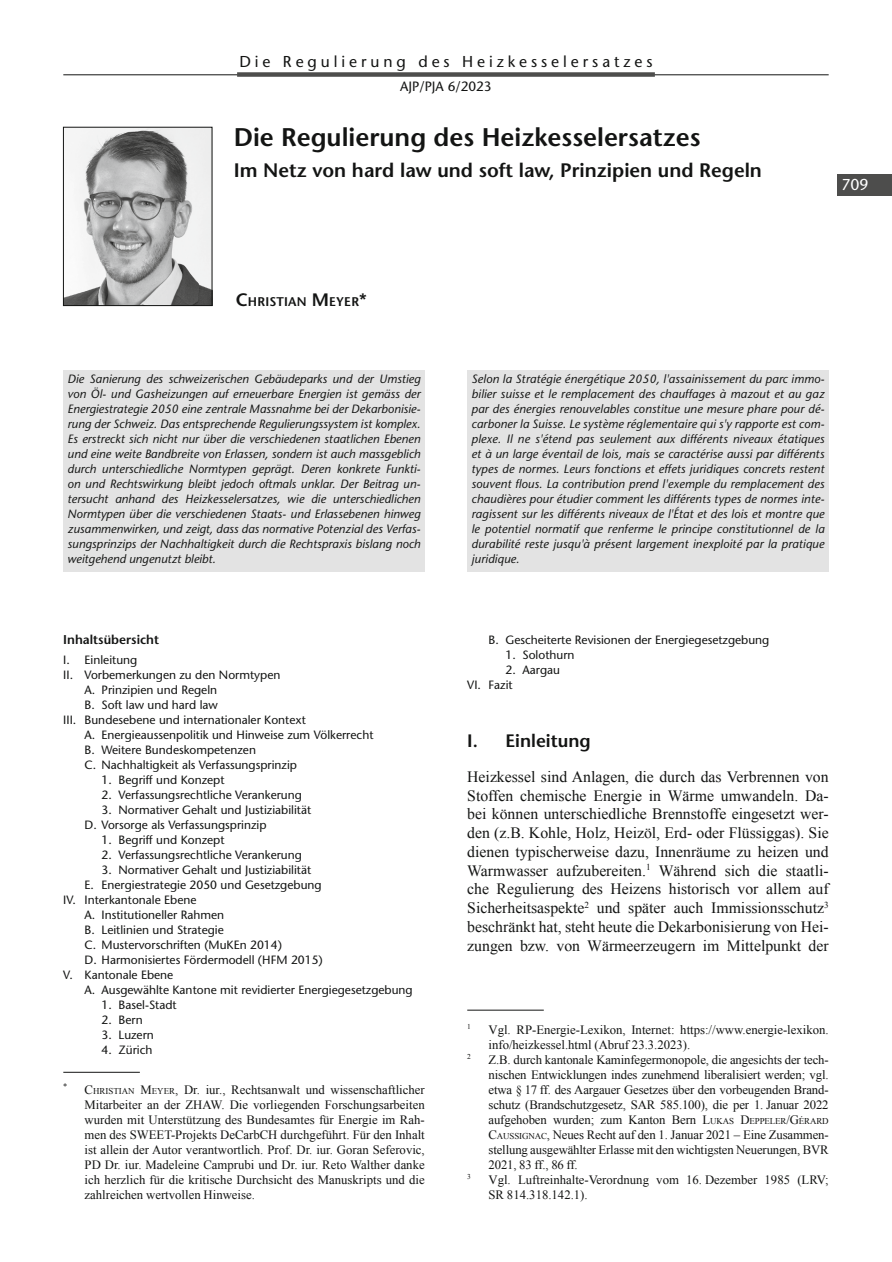
<style>
.page{position:relative;width:892px;height:1262px;background:#fff}
.page>*{position:absolute;margin:0;border:0;box-sizing:border-box;transform-origin:0 0}
.t1{font:600 25.5px "Stone Sans Std";color:#131413}
.t2{font:600 19.5px "Stone Sans Std";color:#131413}
.t3{font:600 18px "Stone Sans Std";color:#131413}
.t4{font:15.75px/18.8px "Times New Roman";color:#131413;text-align:justify}
.t5{font:500 15.75px "Stone Sans Std";letter-spacing:.25em;color:#131413}
.t6{font:500 15.75px "Stone Sans Std";color:#fff}
.t7{font:500 13.5px "Stone Sans Std";color:#131413}
.t8{font:12.75px/15px "Times New Roman";color:#131413}
.t9{font:600 12.75px "Stone Sans Std";color:#131413}
.t10{font:600 12.6px "Stone Sans Std";letter-spacing:.015em;color:#131413}
.t11{font:italic 500 12px/15px "Stone Sans Std";letter-spacing:.005em;color:#131413;text-align:justify}
.t12{font:500 12px/15px "Stone Sans Std";color:#131413}
.t13{font:7.5px "Times New Roman";color:#131413}
.s1{font-size:18px}
.s2{font-style:inherit}
.s3{font-size:8.85px}
</style>
<div class="page">
<hr style="left:63px;top:75px;width:766px;height:1px;background:#131413">
<div style="left:837px;top:174px;width:55px;height:21px;background:#4d4d4c"></div>
<div style="left:237px;top:72px;width:418px;height:5px;background:#4d4d4c"></div>
<img style="left:65px;top:129px;width:145px;height:175px">
<div style="left:63px;top:127px;width:149px;height:179px;border:1px solid #131413"></div>
<div style="left:63px;top:370px;width:362px;height:201px;background:#e3e3e3"></div>
<hr style="left:467px;top:1010px;width:77px;height:1px;background:#131413">
<div style="left:467px;top:370px;width:362px;height:201px;background:#e3e3e3"></div>
<hr style="left:63px;top:1072px;width:77px;height:1px;background:#131413">
<h3 class="t5" style="left:239px;top:52px;width:415px">Die Regulierung des Heizkesselersatzes</h3>
<p class="t7" style="left:400px;top:78px;width:93px">AJP/PJA 6/2023</p>
<h1 class="t1" style="left:234px;top:122px;width:468px">Die Regulierung des Heizkesselersatzes</h1>
<h2 class="t2" style="left:234px;top:158px;width:530px">Im Netz von hard law und soft law, Prinzipien und Regeln</h2>
<h3 class="t6" style="left:841px;top:175px;width:29px">709</h3>
<p class="t10" style="left:236px;top:294px;width:133px"><span class="s1">-C</span> HRISTIAN <span class="s1">M</span>EYER<span class="s1">*</span></p>
<p class="t11" style="left:68px;top:371px;width:354px">Die Sanierung des schweizerischen Gebäudeparks und der Umstieg von Öl- und Gasheizungen auf erneuerbare Energien ist gemäss der Energiestrategie 2050 eine zentrale Massnahme bei der Dekarbonisie&shy;rung der Schweiz. Das entsprechende Regulierungssystem ist komplex.<br>Es erstreckt sich nicht nur über die verschiedenen staatlichen Ebenen und eine weite Bandbreite von Erlassen, sondern ist auch massgeblich durch unterschiedliche Normtypen geprägt. Deren konkrete Funkti&shy;on und Rechtswirkung bleibt jedoch oftmals unklar. Der Beitrag un&shy;tersucht anhand des Heizkesselersatzes, wie die unterschiedlichen Normtypen über die verschiedenen Staats- und Erlassebenen hinweg zusammenwirken, und zeigt, dass das normative Potenzial des Verfas&shy;sungsprinzips der Nachhaltigkeit durch die Rechtspraxis bislang noch weitgehend ungenutzt bleibt.</p>
<p class="t9" style="left:63px;top:632px;width:97px">Inhaltsübersicht</p>
<p class="t12" style="left:63px;top:652px;width:76px">I. Einleitung</p>
<p class="t12" style="left:63px;top:667px;width:219px">II. Vorbemerkungen zu den Normtypen</p>
<p class="t12" style="left:85px;top:682px;width:134px">A. Prinzipien und Regeln</p>
<p class="t12" style="left:85px;top:697px;width:135px">B. Soft law und hard law</p>
<p class="t12" style="left:63px;top:712px;width:244px">III. Bundesebene und internationaler Kontext</p>
<p class="t12" style="left:85px;top:727px;width:290px">A. Energieaussenpolitik und Hinweise zum Völkerrecht</p>
<p class="t12" style="left:85px;top:742px;width:173px">B. Weitere Bundeskompetenzen</p>
<p class="t12" style="left:85px;top:757px;width:214px">C. Nachhaltigkeit als Verfassungsprinzip</p>
<p class="t12" style="left:102px;top:772px;width:124px">1. Begriff und Konzept</p>
<p class="t12" style="left:102px;top:787px;width:202px">2. Verfassungsrechtliche Verankerung</p>
<p class="t12" style="left:85px;top:802px;width:228px;text-indent:17px">3. Normativer Gehalt und Justiziabilität<br>D. Vorsorge als Verfassungsprinzip</p>
<p class="t12" style="left:102px;top:832px;width:124px">1. Begriff und Konzept</p>
<p class="t12" style="left:102px;top:847px;width:202px">2. Verfassungsrechtliche Verankerung</p>
<p class="t12" style="left:102px;top:862px;width:211px">3. Normativer Gehalt und Justiziabilität</p>
<p class="t12" style="left:85px;top:877px;width:239px">E. Energiestrategie 2050 und Gesetzgebung</p>
<p class="t12" style="left:63px;top:892px;width:135px">IV. Interkantonale Ebene</p>
<p class="t12" style="left:85px;top:907px;width:141px">A. Institutioneller Rahmen</p>
<p class="t12" style="left:85px;top:922px;width:141px">B. Leitlinien und Strategie</p>
<p class="t12" style="left:85px;top:937px;width:199px">C. Mustervorschriften (MuKEn 2014)</p>
<p class="t12" style="left:85px;top:952px;width:240px">D. Harmonisiertes Fördermodell (HFM 2015)</p>
<p class="t12" style="left:63px;top:967px;width:112px">V. Kantonale Ebene</p>
<p class="t12" style="left:85px;top:982px;width:330px">A. Ausgewählte Kantone mit revidierter Energiegesetzgebung</p>
<p class="t12" style="left:102px;top:997px;width:77px">1. Basel-Stadt</p>
<p class="t12" style="left:102px;top:1012px;width:43px">2. Bern</p>
<p class="t12" style="left:102px;top:1027px;width:54px">3. Luzern</p>
<p class="t12" style="left:102px;top:1042px;width:53px">4. Zürich</p>
<p class="t8" style="left:85px;top:1082px;width:342px;text-align:justify;text-indent:-21px"><sup>*</sup> <span class="s2">C</span><span class="s3">HRISTIAN</span> <span class="s2">-M</span><span class="s3">EYER</span>, Dr. iur., Rechtsanwalt und wissenschaftlicher Mitarbeiter an der ZHAW. Die vorliegenden Forschungsarbeiten wurden mit Unterstützung des Bundesamtes für Energie im Rah&shy;men des SWEET-Projekts DeCarbCH durchgeführt. Für den Inhalt ist allein der Autor verantwortlich. Prof. Dr. iur. Goran Seferovic, PD Dr. iur. Madeleine Camprubi und Dr. iur. Reto Walther danke ich herzlich für die kritische Durchsicht des Manuskripts und die zahlreichen wertvollen Hinweise.</p>
<p class="t11" style="left:472px;top:371px;width:354px">Selon la Stratégie énergétique 2050, l'assainissement du parc immo&shy;bilier suisse et le remplacement des chauffages à mazout et au gaz par des énergies renouvelables constitue une mesure phare pour dé&shy;carboner la Suisse. Le système réglementaire qui s'y rapporte est com&shy;plexe. Il ne s'étend pas seulement aux différents niveaux étatiques et à un large éventail de lois, mais se caractérise aussi par différents types de normes. Leurs fonctions et effets juridiques concrets restent souvent flous. La contribution prend l'exemple du remplacement des chaudières pour étudier comment les différents types de normes inte&shy;ragissent sur les différents niveaux de l'État et des lois et montre que le potentiel normatif que renferme le principe constitutionnel de la durabilité reste jusqu'à présent largement inexploité par la pratique juridique.</p>
<p class="t12" style="left:488px;top:632px;width:282px">B. Gescheiterte Revisionen der Energiegesetzgebung</p>
<p class="t12" style="left:505px;top:647px;width:71px">1. Solothurn</p>
<p class="t12" style="left:467px;top:662px;width:94px;text-indent:38px">2. Aargau<br>VI. Fazit</p>
<h3 class="t3" style="left:467px;top:730px;width:125px">I. Einleitung</h3>
<p class="t4" style="left:467px;top:767px;width:363px">Heizkessel sind Anlagen, die durch das Verbrennen von Stoffen chemische Energie in Wärme umwandeln. Da&shy;bei können unterschiedliche Brennstoffe eingesetzt wer&shy;den (z.B. Kohle, Holz, Heizöl, Erd- oder Flüssiggas). Sie dienen typischerweise dazu, Innenräume zu heizen und Warmwasser aufzubereiten.<sup>1</sup> Während sich die staatli&shy;che Regulierung des Heizens historisch vor allem auf Sicherheitsaspekte<sup>2</sup> und später auch Immissionsschutz<sup>3 </sup>beschränkt hat, steht heute die Dekarbonisierung von Hei&shy;zungen bzw. von Wärmeerzeugern im Mittelpunkt der</p>
<p class="t13" style="left:467px;top:1022px;width:5px">1</p>
<p class="t8" style="left:489px;top:1022px;width:342px">Vgl. RP-Energie-Lexikon, Internet: https://www.energie-lexikon. info/heizkessel.html (Abruf 23.3.2023).</p>
<p class="t13" style="left:467px;top:1052px;width:5px">2</p>
<p class="t8" style="left:489px;top:1052px;width:342px;text-align:justify">Z.B. durch kantonale Kaminfegermonopole, die angesichts der tech&shy;nischen Entwicklungen indes zunehmend liberalisiert werden; vgl. etwa § 17 ff. des Aargauer Gesetzes über den vorbeugenden Brand&shy;schutz (Brandschutzgesetz, SAR 585.100), die per 1. Januar 2022 aufgehoben wurden; zum Kanton Bern <span class="s2">-L</span><span class="s3">UKAS</span> <span class="s2">-D</span> <span class="s3">EPPELER</span><span class="s2">/-G</span><span class="s3">ÉRARD </span><span class="s2">-C</span><span class="s3">AUSSIGNAC</span>, Neues Recht auf den 1. Januar 2021 – Eine Zusammen&shy;stellung ausgewählter Erlasse mit den wichtigsten Neuerungen, BVR 2021, 83 ff., 86 ff.</p>
<p class="t13" style="left:467px;top:1172px;width:5px">3</p>
<p class="t8" style="left:489px;top:1172px;width:342px">Vgl. Luftreinhalte-Verordnung vom 16. Dezember 1985 (LRV;<br>SR 814.318.142.1).</p>
</div>
